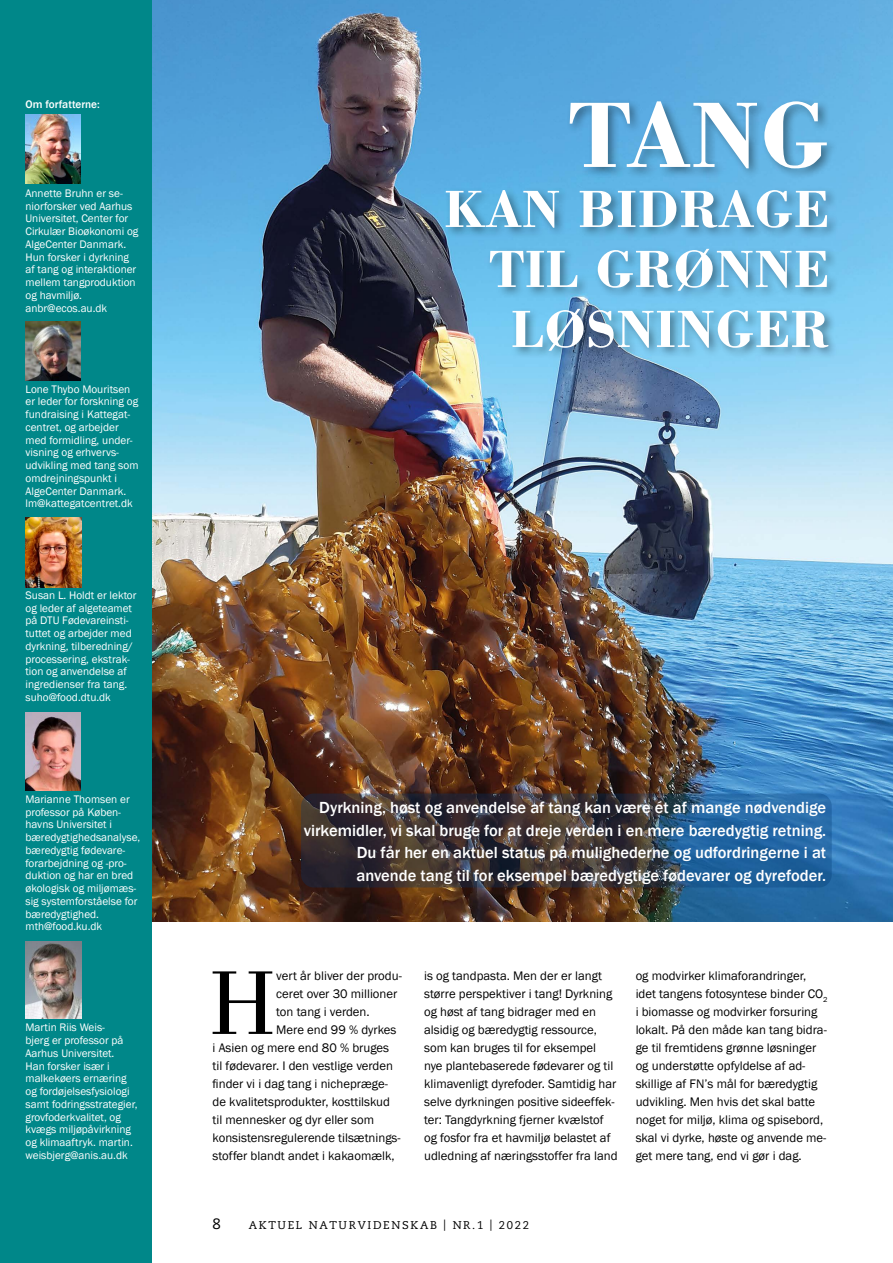
<style>
.page{position:relative;width:893px;height:1263px;background:#fff}
.page>*{position:absolute;margin:0;border:0;box-sizing:border-box;transform-origin:0 0}
.t1{font:700 96px "Bodoni Std";color:#fff}
.t2{font:93.6px "Bodoni Std";color:#000}
.t3{font:700 54px/60px "Bodoni Std";color:#fff;text-align:right}
.t4{font:500 16.5px/22.5px "Franklin Gothic";color:#fff;text-align:right}
.t5{font:15px "Caecilia";color:#000}
.t6{font:12.75px/18px "Franklin Gothic";color:#000}
.t7{font:11.25px/12.8px "Franklin Gothic";color:#fff}
.t8{font:11.25px "Caecilia";letter-spacing:.15em;color:#000}
.t9{font:500 11.25px "Franklin Gothic";color:#fff}
</style>
<div class="page">
<img style="left:151px;top:0;width:742px;height:921px">
<svg style="left:301px;top:793px;width:531px;height:94px;background:#344255"></svg>
<div style="left:0;top:0;width:151px;height:1263px;background:#008789"></div>
<div style="left:442px;top:98px;width:398px;height:264px;background:#000;opacity:.4"></div>
<img style="left:26px;top:115px;width:55px;height:69px">
<img style="left:26px;top:322px;width:55px;height:59px">
<img style="left:26px;top:518px;width:55px;height:70px">
<img style="left:26px;top:713px;width:55px;height:78px">
<img style="left:26px;top:941px;width:55px;height:77px">
<p class="t9" style="left:26px;top:97px;width:76px">Om forfatterne:</p>
<p class="t7" style="left:26px;top:187px;width:114px">Annette Bruhn er se&shy;niorforsker ved Aarhus<br>Universitet, Center for<br>Cirkulær Bioøkonomi og<br>AlgeCenter Danmark.<br>Hun forsker i dyrkning af tang og interaktioner mellem tangproduktion og havmiljø. anbr@ecos.au.dk</p>
<p class="t7" style="left:26px;top:383px;width:115px">Lone Thybo Mouritsen er leder for forskning og fundraising i Kattegat&shy;centret, og arbejder med formidling, under&shy;visning og erhvervs&shy;udvikling med tang som omdrejningspunkt i<br>AlgeCenter Danmark. lm@kattegatcentret.dk</p>
<p class="t7" style="left:26px;top:589px;width:113px">Susan L. Holdt er lektor og leder af algeteamet på DTU Fødevareinsti&shy;tuttet og arbejder med dyrkning, tilberedning/ processering, ekstrak&shy;tion og anvendelse af ingredienser fra tang. suho@food.dtu.dk</p>
<p class="t7" style="left:26px;top:793px;width:116px">Marianne Thomsen er professor på Køben&shy;havns Universitet i bæredygtighedsanalyse, bæredygtig fødevare&shy;forarbejdning og -pro&shy;duktion og har en bred økologisk og miljømæs&shy;sig systemforståelse for bæredygtighed. mth@food.ku.dk</p>
<p class="t7" style="left:26px;top:1021px;width:114px">Martin Riis Weis-<br>bjerg er professor på<br>Aarhus Universitet.<br>Han forsker især i malkekøers ernæring og fordøjelsesfysiologi samt fodringsstrategier, grovfoderkvalitet, og kvægs miljøpåvirkning og klimaaftryk. martin. weisbjerg@anis.au.dk</p>
<h1 class="t1" style="left:568px;top:75px;width:263px">TANG</h1>
<h3 class="t3" style="left:444px;top:178px;width:387px">KAN BIDRAGE<br>TIL GRØNNE<br>LØSNINGER</h3>
<p class="t4" style="left:304px;top:796px;width:524px">Dyrkning, høst og anvendelse af tang kan være ét af mange nødvendige virkemidler, vi skal bruge for at dreje verden i en mere bæredygtig retning.<br>Du får her en aktuel status på mulighederne og udfordringerne i at anvende tang til for eksempel bæredygtige fødevarer og dyrefoder.</p>
<h2 class="t2" style="left:209px;top:951px;width:69px">H</h2>
<p class="t6" style="left:276px;top:967px;width:127px">vert år bliver der produ-</p>
<p class="t6" style="left:276px;top:985px;width:123px">ceret over 30 millioner</p>
<p class="t6" style="left:276px;top:1003px;width:95px">ton tang i verden.</p>
<p class="t6" style="left:276px;top:1021px;width:122px">Mere end 99 % dyrkes</p>
<p class="t6" style="left:213px;top:1039px;width:178px">i Asien og mere end 80 % bruges</p>
<p class="t6" style="left:213px;top:1057px;width:182px">til fødevarer. I den vestlige verden</p>
<p class="t6" style="left:213px;top:1075px;width:177px">finder vi i dag tang i nichepræge-</p>
<p class="t6" style="left:213px;top:1093px;width:179px">de kvalitetsprodukter, kosttilskud</p>
<p class="t6" style="left:213px;top:1111px;width:163px">til mennesker og dyr eller som</p>
<p class="t6" style="left:213px;top:1129px;width:190px">konsistensregulerende tilsætnings-</p>
<p class="t6" style="left:213px;top:1147px;width:184px">stoffer blandt andet i kakaomælk,</p>
<p class="t6" style="left:424px;top:967px;width:195px">is og tandpasta. Men der er langt større perspektiver i tang! Dyrkning og høst af tang bidrager med en alsidig og bæredygtig ressource, som kan bruges til for eksempel nye plantebaserede fødevarer og til klimavenligt dyrefoder. Samtidig har selve dyrkningen positive sideeffek&shy;ter: Tangdyrkning fjerner kvælstof og fosfor fra et havmiljø belastet af udledning af næringsstoffer fra land</p>
<p class="t6" style="left:636px;top:967px;width:193px">og modvirker klimaforandringer, idet tangens fotosyntese binder CO<sub>2 </sub>i biomasse og modvirker forsuring lokalt. På den måde kan tang bidra&shy;ge til fremtidens grønne løsninger og understøtte opfyldelse af ad&shy;skillige af FN’s mål for bæredygtig udvikling. Men hvis det skal batte noget for miljø, klima og spisebord, skal vi dyrke, høste og anvende me&shy;get mere tang, end vi gør i dag.</p>
<h3 class="t5" style="left:213px;top:1215px;width:10px">8</h3>
<p class="t8" style="left:249px;top:1218px;width:282px">AKTUEL NATURVIDENSKAB | NR.1 | 2022</p>
</div>
